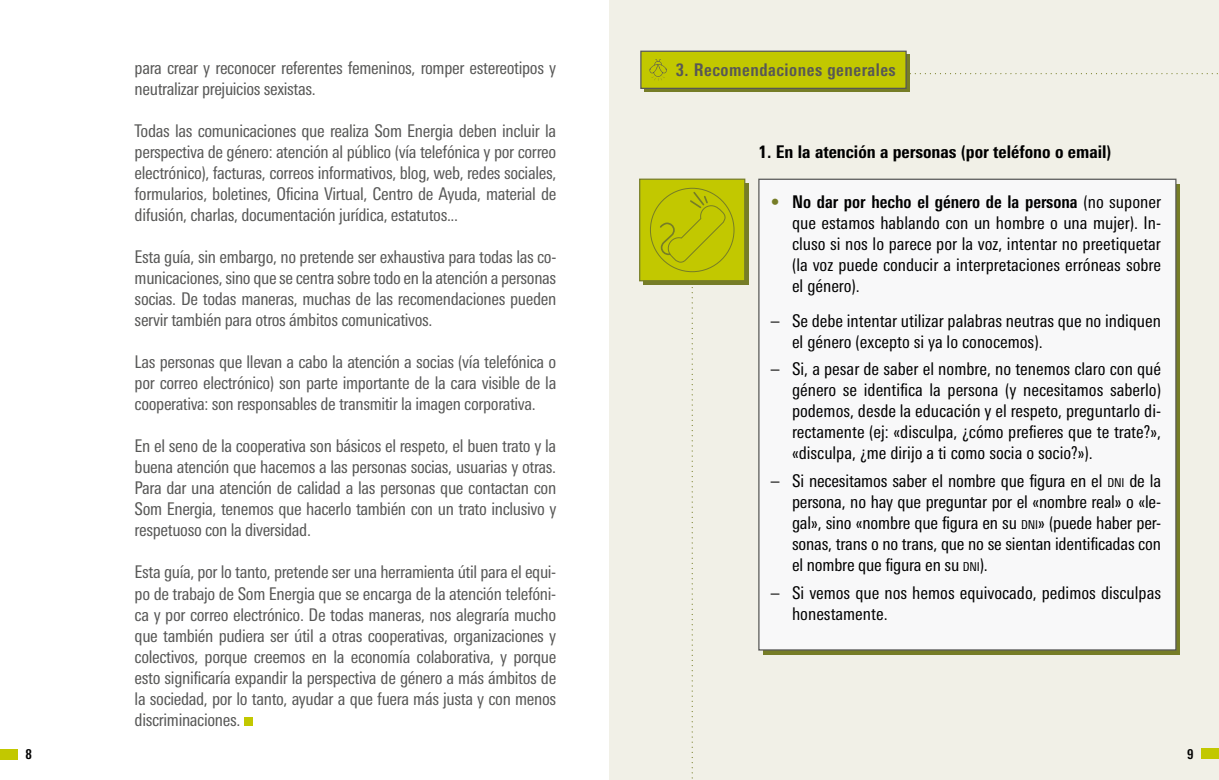
<style>
.page{position:relative;width:1219px;height:780px;background:#fff}
.page>*{position:absolute;margin:0;border:0;box-sizing:border-box;transform-origin:0 0}
.t1{font:condensed 17.5px/21px "LT Univers";letter-spacing:-.02em;color:#575756;text-align:justify}
.t2{font:condensed 17.5px/21px "LT Univers";color:#000;text-align:justify}
.t3{font:800 condensed 17.5px "LT Univers";color:#000}
.t4{font:700 condensed 17.5px "LT Univers";letter-spacing:.03em;color:#575756}
.t5{font:700 condensed 13.75px "LT Univers";color:#000}
.s1{color:#767d27}
.s2{font-weight:700}
.s3{font-size:12.25px}
</style>
<div class="page">
<div style="left:609px;top:0;width:610px;height:780px;background:#f1f0e7"></div>
<svg style="left:910px;top:73px;width:308px;height:1px"></svg>
<div style="left:644px;top:55px;width:266px;height:37px;background:#767d27"></div>
<div style="left:244px;top:716px;width:8px;height:9px;background:#c2c800"></div>
<div style="left:640px;top:51px;width:267px;height:38px;background:#c2c800;border:1px solid #575756"></div>
<svg style="left:649px;top:59px;width:18px;height:22px"></svg>
<div style="left:759px;top:179px;width:417px;height:471px;background:#f8f8f9"></div>
<div style="left:1201px;top:748px;width:18px;height:11px;background:#c2c800"></div>
<div style="left:643px;top:183px;width:105px;height:101px;background:#767d27"></div>
<div style="left:0;top:749px;width:18px;height:10px;background:#c2c800"></div>
<div style="left:639px;top:178px;width:106px;height:103px;background:#c2c800;border:1px solid #767d27"></div>
<div style="left:650px;top:188px;width:84px;height:84px;background:#c2c800;border:1px solid #767d27;border-radius:50%"></div>
<svg style="left:658px;top:190px;width:70px;height:589px"></svg>
<p class="t1" style="left:135px;top:57px;width:423px">para crear y reconocer referentes femeninos, romper estereotipos y neutralizar prejuicios sexistas.</p>
<p class="t1" style="left:135px;top:120px;width:423px">Todas las comunicaciones que realiza Som Energia deben incluir la perspectiva de género: atención al público (vía telefónica y por correo electrónico), facturas, correos informativos, blog, web, redes sociales, formularios, boletines, Oficina Virtual, Centro de Ayuda, material de difusión, charlas, documentación jurídica, estatutos...</p>
<p class="t1" style="left:135px;top:246px;width:423px">Esta guía, sin embargo, no pretende ser exhaustiva para todas las co&shy;municaciones, sino que se centra sobre todo en la atención a personas socias. De todas maneras, muchas de las recomendaciones pueden servir también para otros ámbitos comunicativos.</p>
<p class="t1" style="left:135px;top:351px;width:423px">Las personas que llevan a cabo la atención a socias (vía telefónica o por correo electrónico) son parte importante de la cara visible de la cooperativa: son responsables de transmitir la imagen corporativa.</p>
<p class="t1" style="left:135px;top:435px;width:423px">En el seno de la cooperativa son básicos el respeto, el buen trato y la buena atención que hacemos a las personas socias, usuarias y otras.<br>Para dar una atención de calidad a las personas que contactan con Som Energia, tenemos que hacerlo también con un trato inclusivo y respetuoso con la diversidad.</p>
<p class="t1" style="left:135px;top:561px;width:423px">Esta guía, por lo tanto, pretende ser una herramienta útil para el equi&shy;po de trabajo de Som Energia que se encarga de la atención telefóni&shy;ca y por correo electrónico. De todas maneras, nos alegraría mucho que también pudiera ser útil a otras cooperativas, organizaciones y colectivos, porque creemos en la economía colaborativa, y porque esto significaría expandir la perspectiva de género a más ámbitos de la sociedad, por lo tanto, ayudar a que fuera más justa y con menos discriminaciones.</p>
<p class="t4" style="left:676px;top:59px;width:221px">3. Recomendaciones generales</p>
<p class="t3" style="left:758px;top:141px;width:355px">1. En la atención a personas (por teléfono o email)</p>
<p class="t2" style="left:792px;top:191px;width:371px;text-indent:-21px"><span class="s1">•</span> <span class="s2">No dar por hecho el género de la persona</span> (no suponer que estamos hablando con un hombre o una mujer). In&shy;cluso si nos lo parece por la voz, intentar no preetiquetar (la voz puede conducir a interpretaciones erróneas sobre el género).</p>
<p class="t2" style="left:792px;top:310px;width:371px;text-indent:-21px">– Se debe intentar utilizar palabras neutras que no indiquen el género (excepto si ya lo conocemos).</p>
<p class="t2" style="left:792px;top:358px;width:371px;text-indent:-21px">– Si, a pesar de saber el nombre, no tenemos claro con qué género se identifica la persona (y necesitamos saberlo) podemos, desde la educación y el respeto, preguntarlo di&shy;rectamente (ej: «disculpa, ¿cómo prefieres que te trate?», «disculpa, ¿me dirijo a ti como socia o socio?»).</p>
<p class="t2" style="left:792px;top:470px;width:371px;text-indent:-21px">– Si necesitamos saber el nombre que figura en el <span class="s3">DNI</span> de la persona, no hay que preguntar por el «nombre real» o «le&shy;gal», sino «nombre que figura en su <span class="s3">DNI</span>» (puede haber per&shy;sonas, trans o no trans, que no se sientan identificadas con el nombre que figura en su <span class="s3">DNI</span>).</p>
<p class="t2" style="left:792px;top:581px;width:371px;text-indent:-21px">– Si vemos que nos hemos equivocado, pedimos disculpas honestamente.</p>
<p class="t5" style="left:25px;top:746px;width:8px">8</p>
<p class="t5" style="left:1187px;top:745px;width:8px">9</p>
</div>
